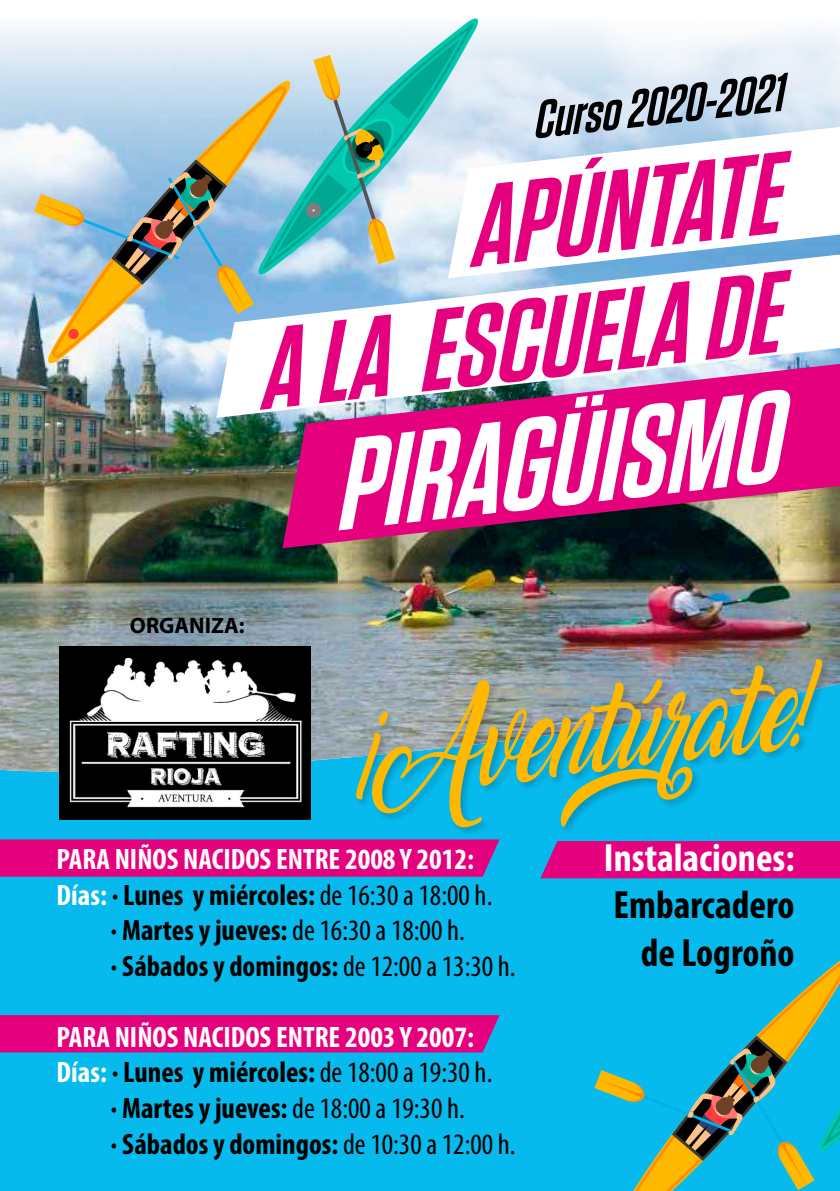
<style>
.page{position:relative;width:840px;height:1191px;background:#fff}
.page>*{position:absolute;margin:0;border:0;box-sizing:border-box;transform-origin:0 0}
.t1{font:italic 600 128.6px "Tungsten";color:#fff}
.t2{font:italic 600 114.4px/119px "Tungsten";color:#e5007d;text-align:right}
.t3{font:italic 76px "Amarillo";color:#ffb800;scale:.82 1}
.t4{font:italic 600 53px "Tungsten";color:#000}
.t5{font:700 condensed 39.6px/47.4px "Myriad Pro";color:#000;text-align:right}
.t6{font:700 condensed 39.6px "Myriad Pro";color:#fff}
.t7{font:700 condensed 29.6px "Myriad Pro";color:#000}
.t8{font:700 condensed 29.6px "Myriad Pro";color:#fff}
.t9{font:700 22.4px "Myriad Pro";color:#000}
.s1{color:#fff}
.s2{font-weight:400}
</style>
<div class="page">
<div style="left:0;top:801px;width:839px;height:390px;background:#07baee"></div>
<div style="left:0;top:776px;width:839px;height:25px;background:#07baee"></div>
<img style="left:0;top:25px;width:839px;height:751px">
<svg style="left:481px;top:125px;width:358px;height:127px"></svg>
<svg style="left:216px;top:252px;width:623px;height:166px"></svg>
<svg style="left:282px;top:361px;width:557px;height:187px;background:#c63885"></svg>
<div style="left:540px;top:841px;width:299px;height:37px;background:#e5007d"></div>
<div style="left:0;top:839px;width:499px;height:37px;background:#e5007d"></div>
<div style="left:0;top:1015px;width:499px;height:37px;background:#e5007d"></div>
<img style="left:59px;top:646px;width:251px;height:174px">
<svg style="left:255px;top:18px;width:226px;height:260px"></svg>
<svg style="left:262px;top:22px;width:212px;height:249px"></svg>
<svg style="left:277px;top:40px;width:182px;height:224px;background:#9ad0cc"></svg>
<svg style="left:44px;top:77px;width:250px;height:290px"></svg>
<svg style="left:51px;top:86px;width:236px;height:272px;background:#bed1d1"></svg>
<svg style="left:34px;top:159px;width:220px;height:155px;background:#9aabaa"></svg>
<svg style="left:68px;top:328px;width:11px;height:12px"></svg>
<svg style="left:594px;top:890px;width:245px;height:300px;background:#23b0c9"></svg>
<div style="left:353px;top:657px;width:478px;height:180px;background:#000;opacity:.2"></div>
<h3 class="t4" style="left:527px;top:92px;width:253px;rotate:-6deg">Curso 2020-2021</h3>
<h2 class="t2" style="left:235px;top:193px;width:538px;rotate:-6deg">APÚNTATE<br>A LA ESCUELA DE</h2>
<h1 class="t1" style="left:322px;top:418px;width:449px;rotate:-6deg">PIRAGÜISMO</h1>
<p class="t9" style="left:130px;top:611px;width:116px">ORGANIZA:</p>
<h3 class="t3" style="left:349px;top:731px;width:552px;rotate:-7deg">¡Aventúrate!</h3>
<h3 class="t6" style="left:603px;top:832px;width:192px">Instalaciones:</h3>
<h3 class="t5" style="left:613px;top:880px;width:182px">Embarcadero de Logroño</h3>
<p class="t8" style="left:56px;top:840px;width:419px">PARA NIÑOS NACIDOS ENTRE 2008 Y 2012:</p>
<p class="t7" style="left:56px;top:876px;width:437px"><span class="s1">Días:</span> · Lunes y miércoles: <span class="s2">de 16:30 a 18:00 h.</span></p>
<p class="t7" style="left:110px;top:911px;width:356px">· Martes y jueves: <span class="s2">de 16:30 a 18:00 h.</span></p>
<p class="t7" style="left:110px;top:947px;width:406px">· Sábados y domingos: <span class="s2">de 12:00 a 13:30 h.</span></p>
<p class="t8" style="left:56px;top:1018px;width:419px">PARA NIÑOS NACIDOS ENTRE 2003 Y 2007:</p>
<p class="t7" style="left:56px;top:1054px;width:437px"><span class="s1">Días:</span> · Lunes y miércoles: <span class="s2">de 18:00 a 19:30 h.</span></p>
<p class="t7" style="left:110px;top:1089px;width:356px">· Martes y jueves: <span class="s2">de 18:00 a 19:30 h.</span></p>
<p class="t7" style="left:110px;top:1125px;width:406px">· Sábados y domingos: <span class="s2">de 10:30 a 12:00 h.</span></p>
</div>
